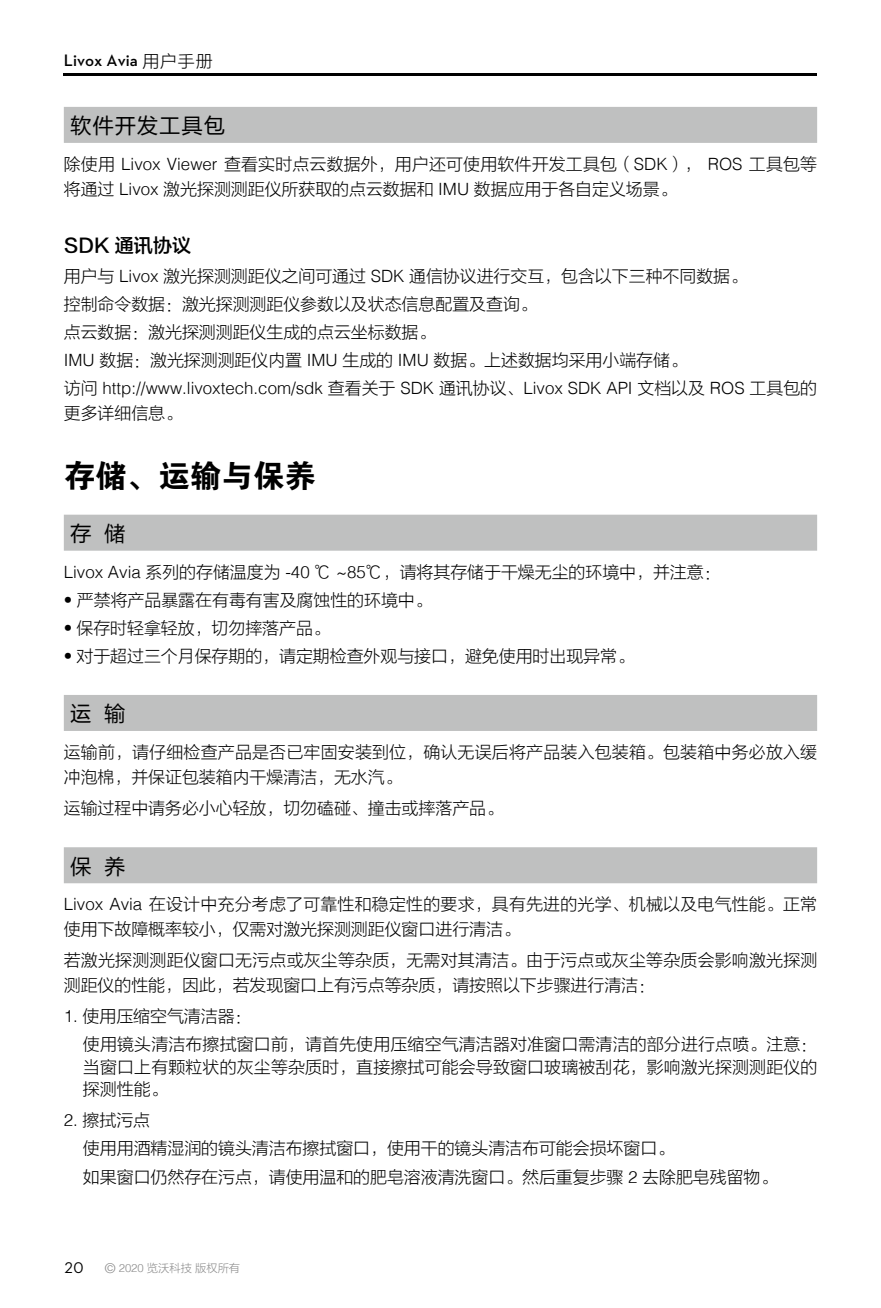
<style>
.page{position:relative;width:881px;height:1308px;background:#fff}
.page>*{position:absolute;margin:0;border:0;box-sizing:border-box;transform-origin:0 0}
.t1{font:31.5px "FZDHTJW GB1 0";color:#000}
.t2{font:21.38px "FZLTHJW GB1 0";letter-spacing:.04em;color:#000}
.t3{font:19.12px "FZLTZHK GBK1 0";color:#000}
.t4{font:16.88px/24.8px "FZLTXHJW GB1 0";color:#000}
.t5{font:300 16.88px "Helvetica";color:#000}
.t6{font:600 16.88px "Dji";color:#000}
.t7{font:15.75px "Dji";color:#000}
.t8{font:11.25px "FZLTXHJW GB1 0";color:#898989}
.s1{font-family:"FZLTXHJW GB1 0";font-weight:400}
.s2{font-family:"Helvetica";font-weight:300}
.s3{font-family:"Helvetica";font-weight:300;font-size:13.5px}
</style>
<div class="page">
<hr style="left:64px;top:74px;width:752px;height:2px;background:#000">
<div style="left:64px;top:107px;width:752px;height:36px;background:#bfc0c0"></div>
<div style="left:64px;top:514px;width:752px;height:36px;background:#bfc0c0"></div>
<div style="left:64px;top:695px;width:752px;height:36px;background:#bfc0c0"></div>
<div style="left:64px;top:847px;width:752px;height:36px;background:#bfc0c0"></div>
<p class="t6" style="left:64px;top:52px;width:150px">Livox Avia <span class="s1">用户手册</span></p>
<p class="t2" style="left:70px;top:114px;width:156px">软件开发工具包</p>
<p class="t4" style="left:64px;top:152px;width:754px">除使用 <span class="s2">Livox Viewer</span> 查看实时点云数据外，用户还可使用软件开发工具包（<span class="s2">SDK</span>）， <span class="s2">ROS</span> 工具包等将通过 <span class="s2">Livox</span> 激光探测测距仪所获取的点云数据和 <span class="s2">IMU</span> 数据应用于各自定义场景。</p>
<p class="t3" style="left:64px;top:235px;width:129px">SDK 通讯协议</p>
<p class="t4" style="left:64px;top:263px;width:684px;line-height:27.9px">用户与 <span class="s2">Livox</span> 激光探测测距仪之间可通过 <span class="s2">SDK</span> 通信协议进行交互，包含以下三种不同数据。控制命令数据：激光探测测距仪参数以及状态信息配置及查询。<br>点云数据：激光探测测距仪生成的点云坐标数据。<br><span class="s2">IMU</span> 数据：激光探测测距仪内置 <span class="s2">IMU</span> 生成的 <span class="s2">IMU</span> 数据。上述数据均采用小端存储。</p>
<p class="t5" style="left:64px;top:373px;width:754px"><span class="s1">访问</span> http://www.livoxtech.com/sdk <span class="s1">查看关于</span> SDK <span class="s1">通讯协议、</span>Livox SDK API <span class="s1">文档以及</span> ROS <span class="s1">工具包的</span></p>
<p class="t4" style="left:64px;top:401px;width:120px">更多详细信息。</p>
<h1 class="t1" style="left:64px;top:459px;width:254px">存储、运输与保养</h1>
<p class="t2" style="left:70px;top:522px;width:57px">存储</p>
<p class="t4" style="left:64px;top:560px;width:658px"><span class="s2">Livox Avia</span> 系列的存储温度为 <span class="s2">-40</span> ℃ <span class="s2">~85</span>℃，请将其存储于干燥无尘的环境中，并注意：</p>
<p class="t4" style="left:64px;top:588px;width:369px"><span class="s2">•</span> 严禁将产品暴露在有毒有害及腐蚀性的环境中。</p>
<p class="t4" style="left:64px;top:616px;width:267px"><span class="s2">•</span> 保存时轻拿轻放，切勿摔落产品。</p>
<p class="t4" style="left:64px;top:644px;width:571px"><span class="s2">•</span> 对于超过三个月保存期的，请定期检查外观与接口，避免使用时出现异常。</p>
<p class="t2" style="left:70px;top:702px;width:57px">运输</p>
<p class="t4" style="left:64px;top:740px;width:754px">运输前，请仔细检查产品是否已牢固安装到位，确认无误后将产品装入包装箱。包装箱中务必放入缓冲泡棉，并保证包装箱内干燥清洁，无水汽。</p>
<p class="t4" style="left:64px;top:796px;width:440px">运输过程中请务必小心轻放，切勿磕碰、撞击或摔落产品。</p>
<p class="t2" style="left:70px;top:854px;width:57px">保养</p>
<p class="t4" style="left:64px;top:892px;width:754px"><span class="s2">Livox Avia</span> 在设计中充分考虑了可靠性和稳定性的要求，具有先进的光学、机械以及电气性能。正常使用下故障概率较小，仅需对激光探测测距仪窗口进行清洁。</p>
<p class="t4" style="left:64px;top:948px;width:754px">若激光探测测距仪窗口无污点或灰尘等杂质，无需对其清洁。由于污点或灰尘等杂质会影响激光探测测距仪的性能，因此，若发现窗口上有污点等杂质，请按照以下步骤进行清洁：</p>
<p class="t4" style="left:83px;top:1003px;width:735px;line-height:27.9px;text-indent:-19px"><span class="s2">1.</span> 使用压缩空气清洁器：<br>使用镜头清洁布擦拭窗口前，请首先使用压缩空气清洁器对准窗口需清洁的部分进行点喷。注意：</p>
<p class="t4" style="left:83px;top:1056px;width:735px;line-height:22.5px">当窗口上有颗粒状的灰尘等杂质时，直接擦拭可能会导致窗口玻璃被刮花，影响激光探测测距仪的探测性能。</p>
<p class="t4" style="left:83px;top:1106px;width:695px;line-height:28.3px;text-indent:-19px"><span class="s2">2.</span> 擦拭污点<br>使用用酒精湿润的镜头清洁布擦拭窗口，使用干的镜头清洁布可能会损坏窗口。<br>如果窗口仍然存在污点，请使用温和的肥皂溶液清洗窗口。然后重复步骤 <span class="s2">2</span> 去除肥皂残留物。</p>
<p class="t7" style="left:64px;top:1259px;width:21px">20</p>
<p class="t8" style="left:105px;top:1262px;width:137px"><span class="s3">©</span> <span class="s2">2020</span> 览沃科技版权所有</p>
</div>
